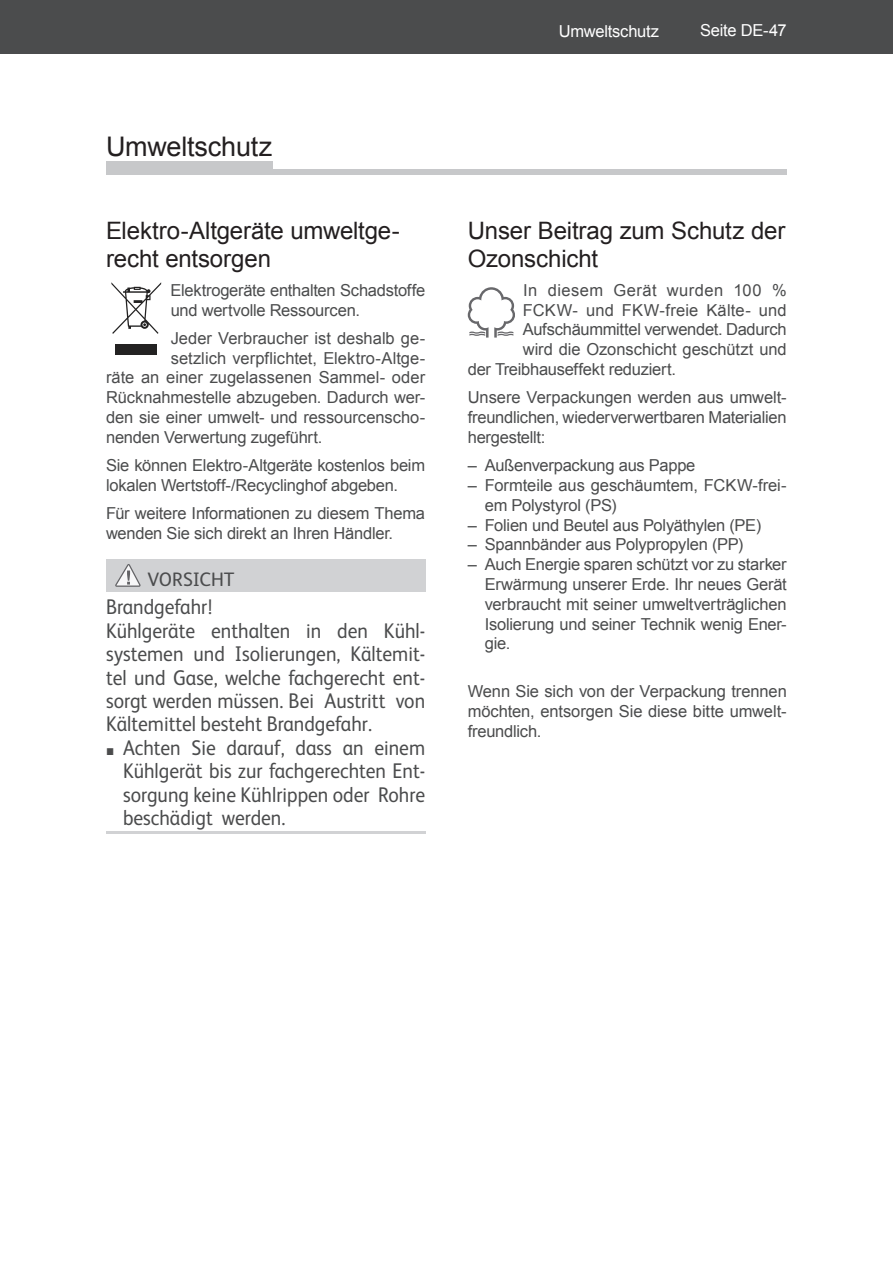
<style>
.page{position:relative;width:893px;height:1263px;background:#fff}
.page>*{position:absolute;margin:0;border:0;box-sizing:border-box;transform-origin:0 0}
.t1{font:27px "Arial";letter-spacing:-.01em;color:#231f20}
.t2{font:24px/28.8px "Arial";letter-spacing:-.005em;color:#231f20}
.t3{font:21.3px/23.4px "FS Albert";color:#4b4c4d;scale:.92 1}
.t4{font:19.5px "FS Albert";color:#4b4c4d}
.t5{font:16.5px/19.8px "Arial";letter-spacing:-.015em;color:#4b4c4d}
.t6{font:16.5px "Arial";letter-spacing:.005em;color:#4b4c4d}
.t7{font:16.5px "Arial";letter-spacing:.015em;color:#4b4c4d}
.t8{font:16.5px "Arial";letter-spacing:.03em;color:#4b4c4d}
.t9{font:16.5px "Arial";letter-spacing:-.02em;color:#fff}
.s1{font-family:"Arial";font-size:14.7px}
</style>
<div class="page">
<div style="left:0;top:0;width:893px;height:54px;background:#4b4c4d"></div>
<div style="left:106px;top:161px;width:166px;height:12px;background:#c7c8ca"></div>
<div style="left:106px;top:169px;width:681px;height:6px;background:#c7c8ca"></div>
<div style="left:106px;top:559px;width:319px;height:33px;background:#d1d2d4"></div>
<hr style="left:106px;top:831px;width:319px;height:3px;background:#d1d2d4">
<svg style="left:111px;top:282px;width:50px;height:52px"></svg>
<div style="left:116px;top:344px;width:41px;height:10px;background:#232222"></div>
<svg style="left:115px;top:564px;width:26px;height:23px"></svg>
<svg style="left:468px;top:287px;width:47px;height:51px"></svg>
<h1 class="t1" style="left:106px;top:131px;width:168px">Umweltschutz</h1>
<h2 class="t2" style="left:106px;top:216px;width:295px">Elektro-Altgeräte umweltge&shy;recht entsorgen</h2>
<p class="t5" style="left:170px;top:280px;width:256px">Elektrogeräte enthalten Schadstoffe und wertvolle Ressourcen.</p>
<p class="t5" style="left:171px;top:328px;width:256px">Jeder Verbraucher ist deshalb ge-</p>
<p class="t5" style="left:171px;top:348px;width:256px">setzlich verpflichtet, Elektro-Altge-</p>
<p class="t6" style="left:106px;top:369px;width:321px">räte an einer zugelassenen Sammel- oder</p>
<p class="t5" style="left:106px;top:388px;width:321px">Rücknahmestelle abzugeben. Dadurch wer-</p>
<p class="t5" style="left:106px;top:407px;width:321px">den sie einer umwelt- und ressourcenscho-</p>
<p class="t5" style="left:106px;top:427px;width:218px">nenden Verwertung zugeführt.</p>
<p class="t5" style="left:106px;top:456px;width:321px">Sie können Elektro-Altgeräte kostenlos beim lokalen Wertstoff-/Recyclinghof abgeben.</p>
<p class="t5" style="left:106px;top:504px;width:321px">Für weitere Informationen zu diesem Thema wenden Sie sich direkt an Ihren Händler.</p>
<p class="t4" style="left:148px;top:572px;width:89px">VORSICHT</p>
<p class="t3" style="left:106px;top:597px;width:348px">Brandgefahr!<br>Kühlgeräte enthalten in den Kühl&shy;systemen und Isolierungen, Kältemit&shy;tel und Gase, welche fachgerecht ent&shy;sorgt werden müssen. Bei Austritt von Kältemittel besteht Brandgefahr.</p>
<p class="t3" style="left:123px;top:738px;width:330px;text-align:justify;text-indent:-17px"><span class="s1">■</span> Achten Sie darauf, dass an einem Kühlgerät bis zur fachgerechten Ent&shy;sorgung keine Kühlrippen oder Rohre beschädigt werden.</p>
<p class="t9" style="left:559px;top:22px;width:102px">Umweltschutz</p>
<p class="t9" style="left:700px;top:22px;width:88px">Seite DE-47</p>
<h2 class="t2" style="left:468px;top:216px;width:319px">Unser Beitrag zum Schutz der<br>Ozonschicht</h2>
<p class="t8" style="left:523px;top:281px;width:265px">In diesem Gerät wurden 100 %</p>
<p class="t7" style="left:523px;top:301px;width:265px">FCKW- und FKW-freie Kälte- und</p>
<p class="t5" style="left:523px;top:320px;width:265px">Aufschäummittel verwendet. Dadurch</p>
<p class="t5" style="left:523px;top:340px;width:265px">wird die Ozonschicht geschützt und</p>
<p class="t5" style="left:468px;top:359px;width:210px">der Treibhauseffekt reduziert.</p>
<p class="t5" style="left:468px;top:388px;width:320px;text-align:justify">Unsere Verpackungen wer den aus um welt&shy;freund li chen, wie der ver wert ba ren Materialien hergestellt:</p>
<p class="t5" style="left:468px;top:456px;width:229px">– Außenverpackung aus Pappe</p>
<p class="t5" style="left:485px;top:475px;width:303px;text-indent:-17px">– Formteile aus ge schäum tem, FCKW-frei&shy;em Po ly sty rol (PS)</p>
<p class="t5" style="left:468px;top:515px;width:295px">– Folien und Beutel aus Polyäthylen (PE)</p>
<p class="t5" style="left:468px;top:535px;width:277px">– Spannbänder aus Po ly pro py len (PP)</p>
<p class="t5" style="left:485px;top:555px;width:304px;text-align:justify;text-indent:-17px">– Auch Energie sparen schützt vor zu starker Erwärmung unserer Erde. Ihr neues Gerät verbraucht mit seiner umweltverträglichen Isolierung und seiner Technik wenig Ener&shy;gie.</p>
<p class="t5" style="left:468px;top:682px;width:321px;text-align:justify">Wenn Sie sich von der Verpackung trennen möchten, entsorgen Sie diese bitte umwelt&shy;freundlich.</p>
</div>
